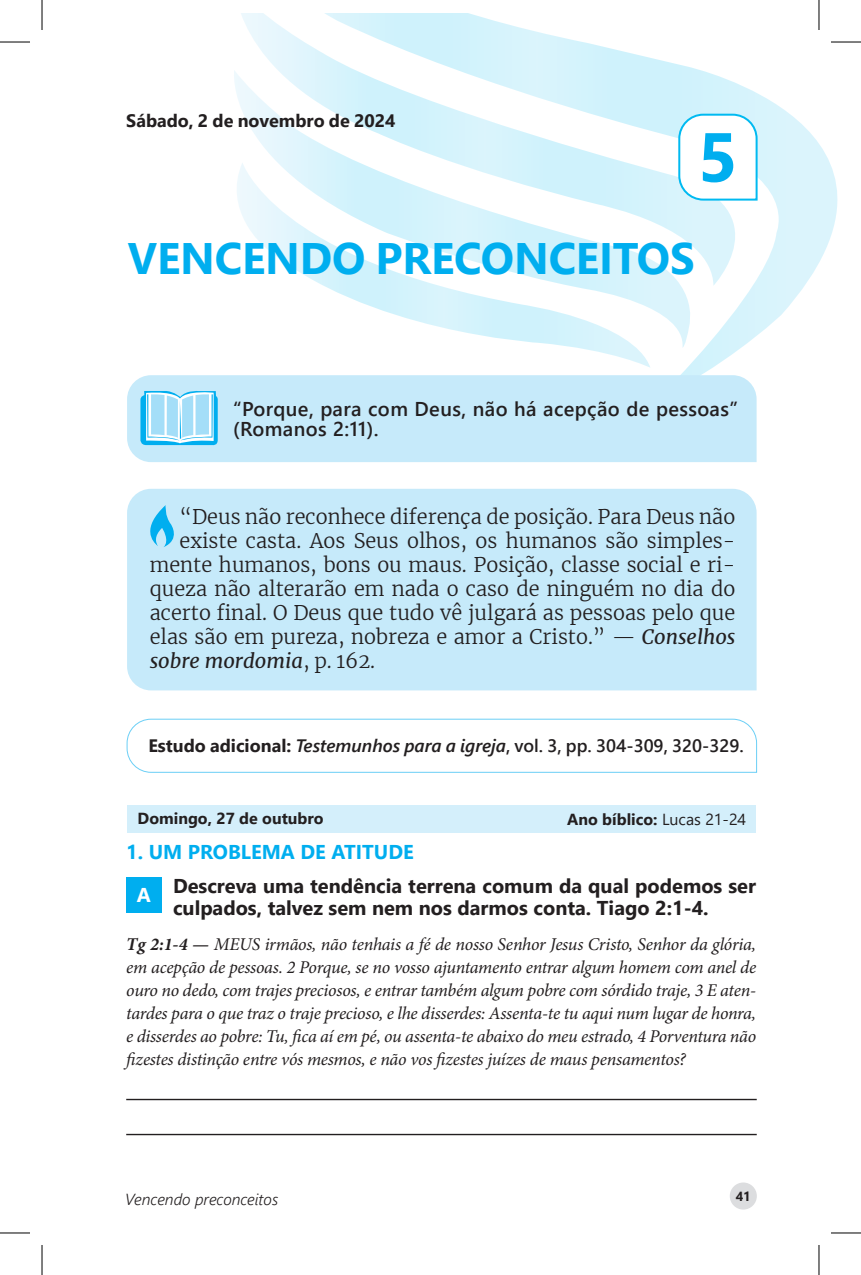
<style>
.page{position:relative;width:861px;height:1275px;background:#fff}
.page>*{position:absolute;margin:0;border:0;box-sizing:border-box;transform-origin:0 0}
.t1{font:700 69.2px "Segoe UI";color:#00aeef}
.t2{font:700 44px "Segoe UI";letter-spacing:-.005em;color:#00aeef}
.t3{font:300 20px "Merriweather";color:#231f20}
.t4{font:700 20px/22px "Segoe UI";color:#231f20}
.t5{font:600 20px/20px "Segoe UI";letter-spacing:.02em;color:#231f20}
.t6{font:700 20px "Segoe UI";color:#00aeef}
.t7{font:italic 20px "Merriweather";color:#231f20}
.t8{font:700 20px "Segoe UI";color:#fff}
.t9{font:italic 18px/23px "Minion Pro";letter-spacing:-.015em;color:#231f20;text-align:justify}
.t10{font:600 18px "Segoe UI";color:#231f20}
.t11{font:700 18px "Segoe UI";color:#231f20}
.t12{font:700 16px "Segoe UI";color:#231f20}
.t13{font:italic 300 16px "Segoe UI";color:#231f20}
.t14{font:700 13.2px "Segoe UI";color:#231f20}
.s1{font-weight:400;font-style:italic}
.s2{font-weight:300;font-style:normal}
.s3{font-weight:700}
.s4{font-style:italic}
.s5{font-weight:400}
</style>
<div class="page">
<div style="left:730px;top:1182px;width:27px;height:27px;background:#dcdddf;border-radius:50%"></div>
<div style="left:127px;top:805px;width:629px;height:27px;background:#d4effb"></div>
<svg style="left:681px;top:108px;width:157px;height:267px"></svg>
<svg style="left:241px;top:14px;width:541px;height:272px"></svg>
<svg style="left:234px;top:70px;width:467px;height:278px"></svg>
<svg style="left:234px;top:162px;width:416px;height:206px"></svg>
<div style="left:127px;top:489px;width:629px;height:201px;background:#c6eafa"></div>
<div style="left:127px;top:375px;width:629px;height:87px;background:#c6eafa"></div>
<svg style="left:677px;top:113px;width:81px;height:89px"></svg>
<svg style="left:126px;top:718px;width:631px;height:55px"></svg>
<svg style="left:140px;top:390px;width:78px;height:56px;background:#97dbf7"></svg>
<svg style="left:141px;top:505px;width:40px;height:42px;background:#8cd8f6"></svg>
<div style="left:126px;top:878px;width:36px;height:35px;background:#00aeef"></div>
<hr style="left:126px;top:1098px;width:630px;height:2px;background:#231f20">
<hr style="left:126px;top:1133px;width:630px;height:2px;background:#231f20">
<hr style="left:0;top:42px;width:30px;height:1px;background:#000">
<hr style="left:831px;top:42px;width:30px;height:1px;background:#000">
<hr style="left:0;top:1232px;width:30px;height:1px;background:#000">
<hr style="left:831px;top:1232px;width:30px;height:1px;background:#000">
<hr style="left:42px;top:0;width:1px;height:30px;background:#000">
<hr style="left:42px;top:1245px;width:1px;height:30px;background:#000">
<hr style="left:818px;top:0;width:1px;height:30px;background:#000">
<hr style="left:818px;top:1245px;width:1px;height:30px;background:#000">
<p class="t11" style="left:126px;top:104px;width:271px">Sábado, 2 de novembro de 2024</p>
<h1 class="t1" style="left:698px;top:92px;width:41px">5</h1>
<h2 class="t2" style="left:128px;top:216px;width:568px">VENCENDO PRECONCEITOS</h2>
<p class="t5" style="left:233px;top:398px;width:506px">“Porque, para com Deus, não há acepção de pessoas” (Romanos 2:11).</p>
<p class="t3" style="left:179px;top:503px;width:557px">“Deus não reconhece diferença de posição. Para Deus não</p>
<p class="t3" style="left:179px;top:527px;width:557px">existe casta. Aos Seus olhos, os humanos são simples-</p>
<p class="t3" style="left:150px;top:551px;width:587px">mente humanos, bons ou maus. Posição, classe social e ri-</p>
<p class="t3" style="left:150px;top:575px;width:587px">queza não alterarão em nada o caso de ninguém no dia do</p>
<p class="t3" style="left:150px;top:599px;width:587px">acerto final. O Deus que tudo vê julgará as pessoas pelo que</p>
<p class="t3" style="left:150px;top:623px;width:587px">elas são em pureza, nobreza e amor a Cristo.” — <span class="s1">Conselhos</span></p>
<p class="t7" style="left:150px;top:647px;width:227px">sobre mordomia<span class="s2">, p. 162.</span></p>
<p class="t10" style="left:148px;top:728px;width:597px"><span class="s3">Estudo adicional:</span> <span class="s4">Testemunhos para a igreja</span>, vol. 3, pp. 304-309, 320-329.</p>
<p class="t12" style="left:138px;top:803px;width:188px">Domingo, 27 de outubro</p>
<p class="t6" style="left:126px;top:833px;width:289px">1. UM PROBLEMA DE ATITUDE</p>
<p class="t8" style="left:137px;top:876px;width:16px">A</p>
<p class="t4" style="left:173px;top:873px;width:584px">Descreva uma tendência terrena comum da qual podemos ser culpados, talvez sem nem nos darmos conta. Tiago 2:1-4.</p>
<p class="t9" style="left:126px;top:933px;width:631px"><span class="s3">Tg 2:1-4 —</span> MEUS irmãos, não tenhais a fé de nosso Senhor Jesus Cristo, Senhor da glória, em acepção de pessoas. 2 Porque, se no vosso ajuntamento entrar algum homem com anel de ouro no dedo, com trajes preciosos, e entrar também algum pobre com sórdido traje, 3 E aten&shy;tardes para o que traz o traje precioso, e lhe disserdes: Assenta-te tu aqui num lugar de honra, e disserdes ao pobre: Tu, fica aí em pé, ou assenta-te abaixo do meu estrado, 4 Porventura não fizestes distinção entre vós mesmos, e não vos fizestes juízes de maus pensamentos?</p>
<p class="t12" style="left:567px;top:804px;width:181px">Ano bíblico: <span class="s5">Lucas 21-24</span></p>
<p class="t13" style="left:125px;top:1183px;width:155px">Vencendo preconceitos</p>
<p class="t14" style="left:736px;top:1183px;width:17px">41</p>
</div>
